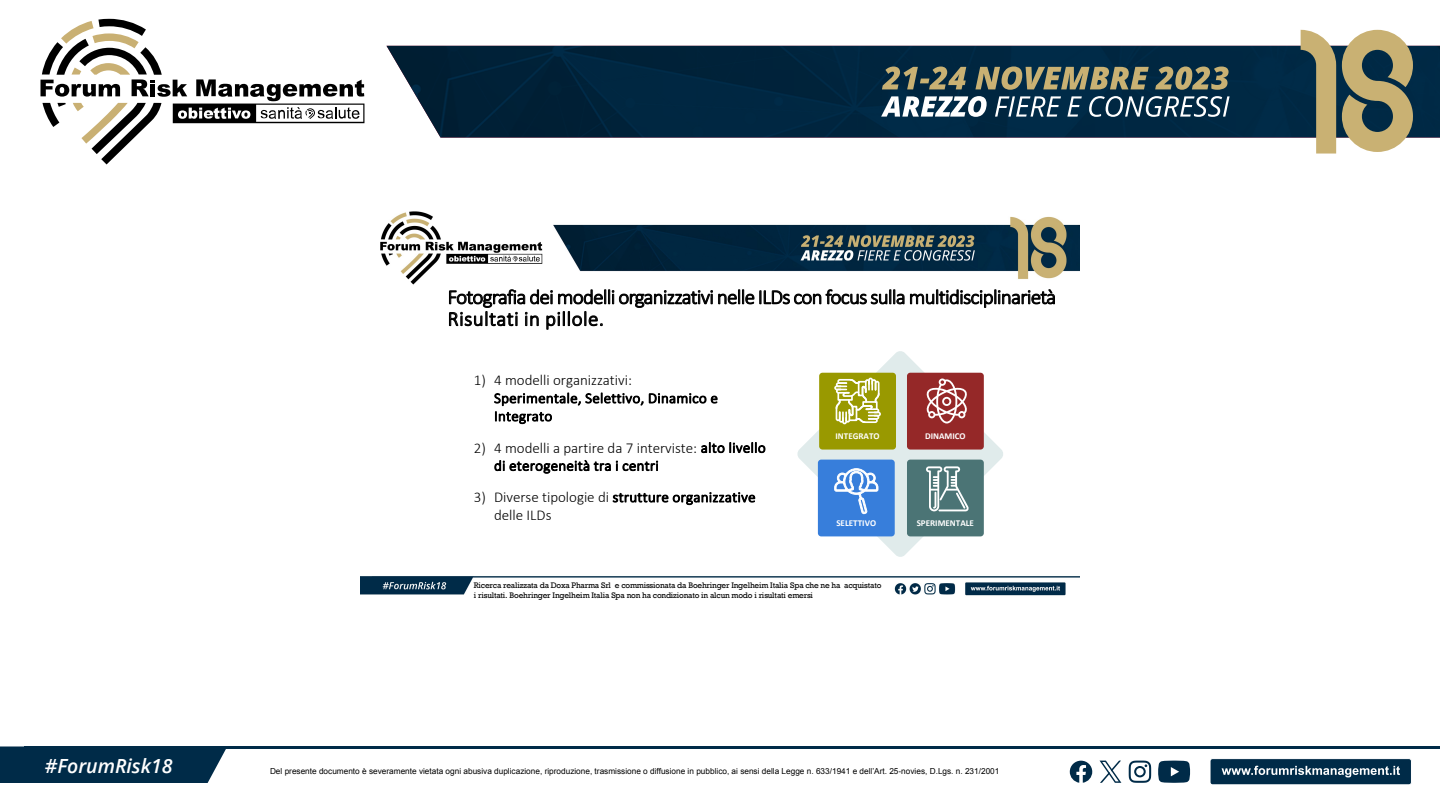
<style>
.page{position:relative;width:1440px;height:810px;background:#fff}
.page>*{position:absolute;margin:0;border:0;box-sizing:border-box;transform-origin:0 0}
.t1{font:300 20.62px/21.8px "Calibri";letter-spacing:-.035em;color:#000}
.t2{font:italic 600 19.5px "Open Sans";color:#fff}
.t3{font:300 15px "Calibri";color:#000}
.t4{font:300 14.7px/18px "Calibri";letter-spacing:.02em;color:#000}
.t5{font:700 9px "Calibri";color:#fff}
.t6{font:8.25px/9.9px "Rockwell";letter-spacing:-.02em;color:#000}
.t7{font:8.25px "Arial";color:#000}
.s1{font-size:14.7px}
.s2{font-size:15px}
</style>
<div class="page">
<div style="left:0;top:746px;width:226px;height:37px;background:#002b48"></div>
<div style="left:1210px;top:759px;width:201px;height:26px;background:#002b48;border-radius:3px"></div>
<div style="left:1210px;top:758px;width:202px;height:27px;border:1px solid #fff;border-radius:3px"></div>
<svg style="left:1222px;top:766px;width:178px;height:11px"></svg>
<hr style="left:24px;top:746px;width:1416px;height:3px;background:#002b48">
<img style="left:386px;top:46px;width:1054px;height:92px">
<svg style="left:1342px;top:30px;width:71px;height:122px;background:#9a9575"></svg>
<svg style="left:1301px;top:30px;width:35px;height:124px;background:#929074"></svg>
<svg style="left:40px;top:19px;width:324px;height:145px"></svg>
<svg style="left:881px;top:96px;width:349px;height:21px"></svg>
<svg style="left:882px;top:66px;width:347px;height:24px;background:#656c5b"></svg>
<svg style="left:1129px;top:761px;width:22px;height:22px"></svg>
<svg style="left:1158px;top:761px;width:32px;height:22px"></svg>
<svg style="left:1070px;top:761px;width:22px;height:22px"></svg>
<svg style="left:1100px;top:761px;width:21px;height:22px"></svg>
<img style="left:360px;top:211px;width:720px;height:385px">
<svg style="left:797px;top:350px;width:207px;height:208px"></svg>
<h1 class="t1" style="left:448px;top:286px;width:610px">Fotografia dei modelli organizzativi nelle ILDs con focus sulla multidisciplinarietà<br>Risultati in pillole.</h1>
<h3 class="t3" style="left:474px;top:371px;width:160px">1) 4 modelli organizzativi:</h3>
<h3 class="t4" style="left:494px;top:389px;width:225px">Sperimentale, Selettivo, Dinamico e<br>Integrato</h3>
<h3 class="t3" style="left:474px;top:438px;width:293px">2) 4 modelli a partire da 7 interviste: <span class="s1">alto livello</span></h3>
<h3 class="t4" style="left:494px;top:456px;width:166px">di eterogeneità tra i centri</h3>
<h3 class="t4" style="left:474px;top:488px;width:283px"><span class="s2">3) Diverse tipologie di</span> strutture organizzative</h3>
<h3 class="t3" style="left:494px;top:506px;width:59px">delle ILDs</h3>
<p class="t5" style="left:836px;top:430px;width:46px">INTEGRATO</p>
<p class="t5" style="left:836px;top:517px;width:41px">SELETTIVO</p>
<p class="t6" style="left:474px;top:580px;width:409px">Ricerca realizzata da Doxa Pharma Srl e commissionata da Boehringer Ingelheim Italia Spa che ne ha acquistato i risultati. Boehringer Ingelheim Italia Spa non ha condizionato in alcun modo i risultati emersi</p>
<p class="t5" style="left:925px;top:430px;width:42px">DINAMICO</p>
<p class="t5" style="left:917px;top:517px;width:59px">SPERIMENTALE</p>
<h2 class="t2" style="left:45px;top:752px;width:129px">#ForumRisk18</h2>
<p class="t7" style="left:270px;top:766px;width:731px">Del presente documento è severamente vietata ogni abusiva duplicazione, riproduzione, trasmissione o diffusione in pubblico, ai sensi della Legge n. 633/1941 e dell’Art. 25-novies, D.Lgs. n. 231/2001</p>
</div>
